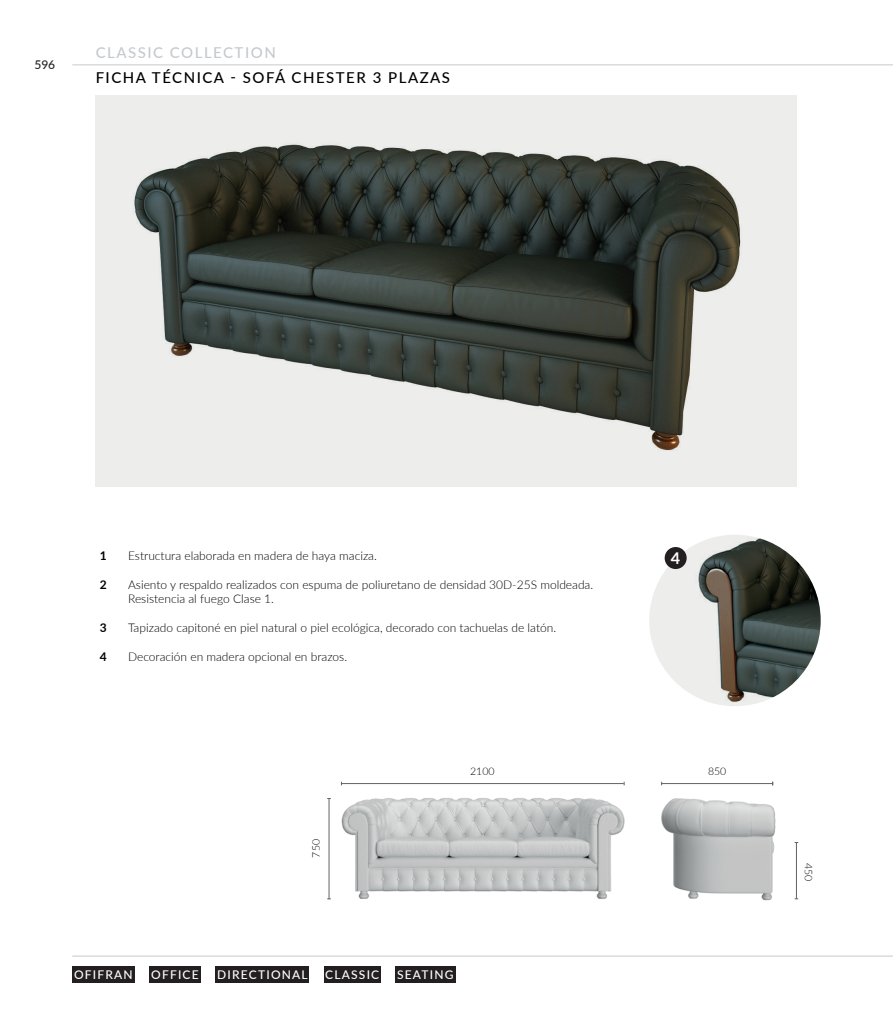
<style>
.page{position:relative;width:893px;height:1021px;background:#fff}
.page>*{position:absolute;margin:0;border:0;box-sizing:border-box;transform-origin:0 0}
.t1{font:700 16.2px "Lato";color:#fff}
.t2{font:500 15px "Lato";letter-spacing:.1em;color:#000}
.t3{font:500 15px "Lato";letter-spacing:.1em;color:#c5cacd}
.t4{font:300 12px/14.4px "Lato";color:#000}
.t5{font:500 12px "Lato";letter-spacing:.1em;color:#fff}
.t6{font:700 12px "Lato";color:#000}
.t7{font:500 12px "Lato";color:#231f20}
.t8{font:300 10.5px "Lato";color:#000}
</style>
<div class="page">
<img style="left:96px;top:96px;width:701px;height:390px">
<img style="left:649px;top:535px;width:172px;height:171px">
<div style="left:665px;top:547px;width:22px;height:22px;background:#231f20;border-radius:50%"></div>
<img style="left:661px;top:781px;width:138px;height:120px">
<img style="left:331px;top:781px;width:303px;height:176px">
<div style="left:324px;top:966px;width:57px;height:17px;background:#231f20"></div>
<div style="left:215px;top:966px;width:94px;height:17px;background:#231f20"></div>
<hr style="left:72px;top:955px;width:821px;height:1px;background:#c5cacd">
<div style="left:72px;top:966px;width:63px;height:17px;background:#231f20"></div>
<div style="left:149px;top:966px;width:52px;height:17px;background:#231f20"></div>
<div style="left:395px;top:966px;width:60px;height:17px;background:#231f20"></div>
<hr style="left:72px;top:64px;width:821px;height:1px;background:#c5cacd">
<hr style="left:329px;top:798px;width:1px;height:101px;background:#636366">
<hr style="left:796px;top:842px;width:1px;height:56px;background:#636366">
<hr style="left:341px;top:783px;width:283px;height:1px;background:#636366">
<hr style="left:661px;top:783px;width:112px;height:1px;background:#636366">
<p class="t7" style="left:34px;top:56px;width:22px">596</p>
<p class="t3" style="left:96px;top:42px;width:182px">CLASSIC COLLECTION</p>
<p class="t2" style="left:96px;top:66px;width:356px">FICHA TÉCNICA - SOFÁ CHESTER 3 PLAZAS</p>
<p class="t6" style="left:100px;top:546px;width:8px">1</p>
<p class="t6" style="left:100px;top:575px;width:8px">2</p>
<p class="t6" style="left:100px;top:618px;width:8px">3</p>
<p class="t6" style="left:100px;top:647px;width:8px">4</p>
<p class="t4" style="left:128px;top:547px;width:250px">Estructura elaborada en madera de haya maciza.</p>
<h1 class="t1" style="left:671px;top:546px;width:11px">4</h1>
<p class="t4" style="left:128px;top:576px;width:467px">Asiento y respaldo realizados con espuma de poliuretano de densidad 30D-25S moldeada.<br>Resistencia al fuego Clase 1.</p>
<p class="t4" style="left:128px;top:619px;width:430px">Tapizado capitoné en piel natural o piel ecológica, decorado con tachuelas de latón.</p>
<p class="t4" style="left:128px;top:648px;width:221px">Decoración en madera opcional en brazos.</p>
<p class="t8" style="left:309px;top:857px;width:20px;rotate:-90deg">750</p>
<p class="t8" style="left:470px;top:763px;width:26px">2100</p>
<p class="t8" style="left:708px;top:764px;width:20px">850</p>
<p class="t5" style="left:74px;top:966px;width:60px">OFIFRAN</p>
<p class="t5" style="left:151px;top:966px;width:49px">OFFICE</p>
<p class="t5" style="left:217px;top:966px;width:92px">DIRECTIONAL</p>
<p class="t5" style="left:325px;top:966px;width:55px">CLASSIC</p>
<p class="t5" style="left:397px;top:966px;width:58px">SEATING</p>
<p class="t8" style="left:816px;top:862px;width:20px;rotate:90deg">450</p>
</div>
